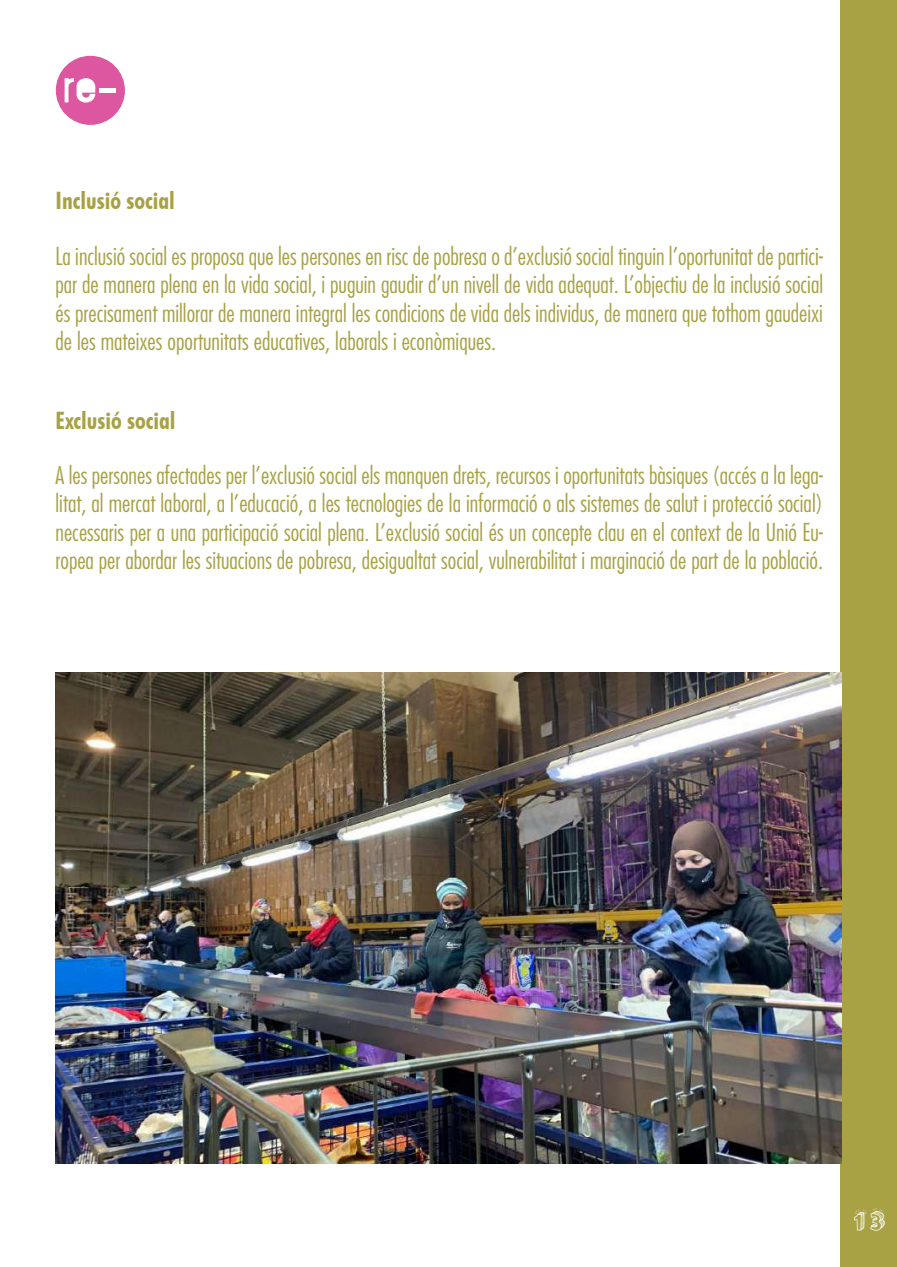
<style>
.page{position:relative;width:897px;height:1267px;background:#fff}
.page>*{position:absolute;margin:0;border:0;box-sizing:border-box;transform-origin:0 0}
.t1{font:27px "Sketch 3 D";color:#fff}
.t2{font:300 condensed 24px/28.5px "Futura";color:#a8a245;text-align:justify}
.t3{font:700 condensed 24px "Futura BT";color:#a8a245}
</style>
<div class="page">
<div style="left:56px;top:56px;width:69px;height:69px;background:#dc57a0;border-radius:50%"></div>
<svg style="left:65px;top:78px;width:30px;height:24px"></svg>
<hr style="left:99px;top:88px;width:17px;height:4px;background:#fff">
<div style="left:840px;top:0;width:56px;height:1266px;background:#a8a245"></div>
<img style="left:56px;top:672px;width:785px;height:491px">
<p class="t3" style="left:56px;top:186px;width:121px">Inclusió social</p>
<p class="t2" style="left:56px;top:242px;width:769px">La inclusió social es proposa que les persones en risc de pobresa o d’exclusió social tinguin l’oportunitat de partici&shy;par de manera plena en la vida social, i puguin gaudir d’un nivell de vida adequat. L’objectiu de la inclusió social és precisament millorar de manera integral les condicions de vida dels individus, de manera que tothom gaudeixi de les mateixes oportunitats educatives, laborals i econòmiques.</p>
<p class="t3" style="left:56px;top:406px;width:122px">Exclusió social</p>
<p class="t2" style="left:56px;top:461px;width:768px">A les persones afectades per l’exclusió social els manquen drets, recursos i oportunitats bàsiques (accés a la lega&shy;litat, al mercat laboral, a l’educació, a les tecnologies de la informació o als sistemes de salut i protecció social) necessaris per a una participació social plena. L’exclusió social és un concepte clau en el context de la Unió Eu&shy;ropea per abordar les situacions de pobresa, desigualtat social, vulnerabilitat i marginació de part de la població.</p>
<p class="t1" style="left:851px;top:1205px;width:36px">13</p>
</div>
